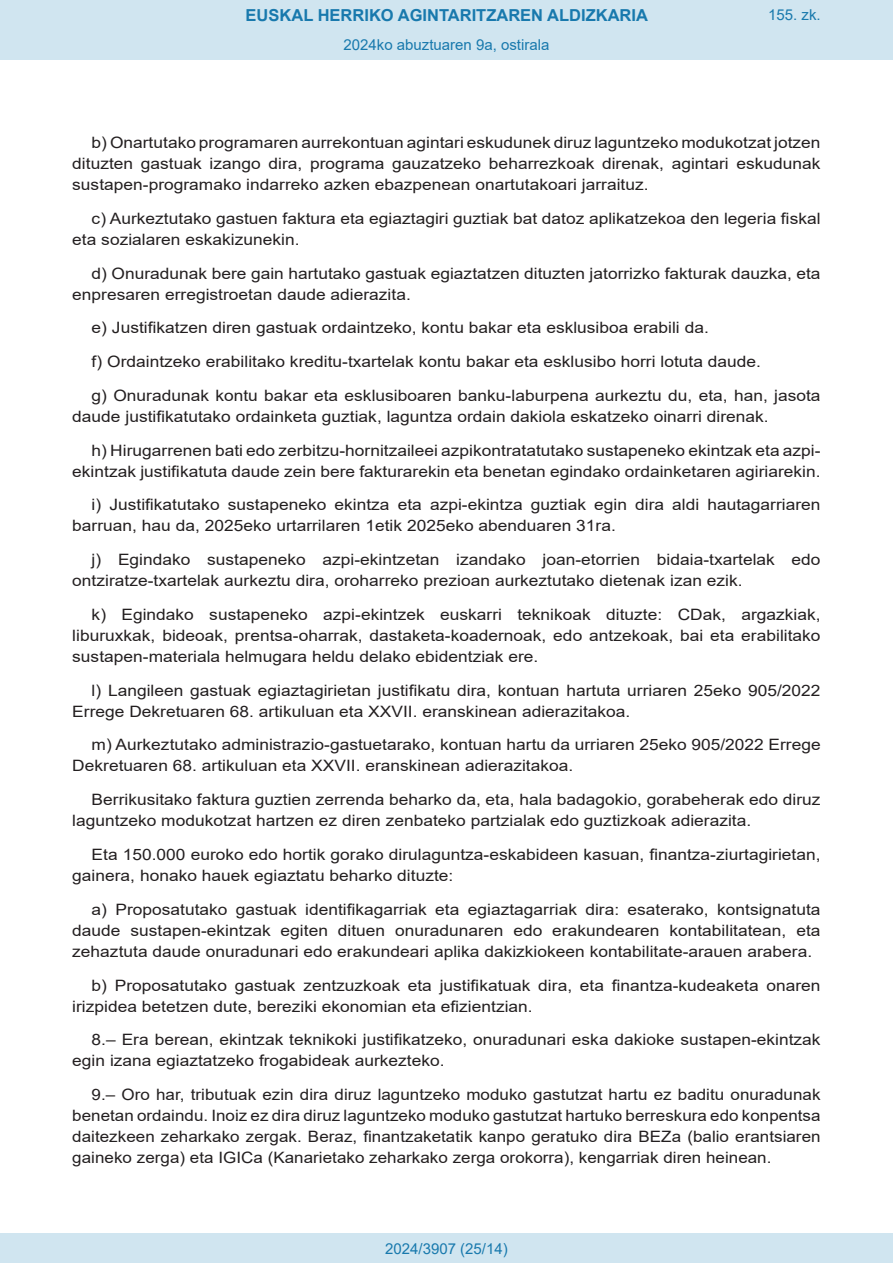
<style>
.page{position:relative;width:893px;height:1263px;background:#fff}
.page>*{position:absolute;margin:0;border:0;box-sizing:border-box;transform-origin:0 0}
.t1{font:700 16.5px "Arial";color:#1879ad}
.BOPVDetalle{font:15.6px/21px "Arial";color:#231f20;scale:1.11 1}
.BOPVDetalle-2{font:15.6px/21px "Arial";color:#231f20;text-align:justify;scale:1.08 1}
.Paginacion_Centro{font:15px "Arial";color:#1879ad}
</style>
<div class="page">
<div style="left:0;top:0;width:893px;height:60px;background:#d0e5f0"></div>
<div style="left:0;top:1233px;width:893px;height:30px;background:#d0e5f0"></div>
<p class="t1" style="left:246px;top:3px;width:404px">EUSKAL HERRIKO AGINTARITZAREN ALDIZKARIA</p>
<p class="Paginacion_Centro" style="left:343px;top:35px;width:207px">2024ko abuztuaren 9a, ostirala</p>
<p class="Paginacion_Centro" style="left:768px;top:5px;width:54px">155. zk.</p>
<p class="BOPVDetalle" style="left:72px;top:132px;width:676px;text-align:justify;text-indent:19px">b) Onartutako programaren aurrekontuan agintari eskudunek diruz laguntzeko modukotzat jotzen dituzten gastuak izango dira, programa gauzatzeko beharrezkoak direnak, agintari eskudunak sustapen-programako indarreko azken ebazpenean onartutakoari jarraituz.</p>
<p class="BOPVDetalle" style="left:72px;top:208px;width:676px;text-indent:19px">c) Aurkeztutako gastuen faktura eta egiaztagiri guztiak bat datoz aplikatzekoa den legeria fiskal eta sozialaren eskakizunekin.</p>
<p class="BOPVDetalle" style="left:72px;top:263px;width:676px;text-indent:19px">d) Onuradunak bere gain hartutako gastuak egiaztatzen dituzten jatorrizko fakturak dauzka, eta enpresaren erregistroetan daude adierazita.</p>
<p class="BOPVDetalle" style="left:92px;top:317px;width:557px">e) Justifikatzen diren gastuak ordaintzeko, kontu bakar eta esklusiboa erabili da.</p>
<p class="BOPVDetalle" style="left:92px;top:351px;width:605px">f) Ordaintzeko erabilitako kreditu-txartelak kontu bakar eta esklusibo horri lotuta daude.</p>
<p class="BOPVDetalle" style="left:72px;top:385px;width:676px;text-indent:19px">g) Onuradunak kontu bakar eta esklusiboaren banku-laburpena aurkeztu du, eta, han, jasota daude justifikatutako ordainketa guztiak, laguntza ordain dakiola eskatzeko oinarri direnak.</p>
<p class="BOPVDetalle" style="left:72px;top:440px;width:676px;text-align:right">h) Hirugarrenen bati edo zerbitzu-hornitzaileei azpikontratatutako sustapeneko ekintzak eta azpi&shy;ekintzak justifikatuta daude zein bere fakturarekin eta benetan egindako ordainketaren agiriarekin.</p>
<p class="BOPVDetalle" style="left:72px;top:494px;width:676px;text-indent:19px">i) Justifikatutako sustapeneko ekintza eta azpi-ekintza guztiak egin dira aldi hautagarriaren barruan, hau da, 2025eko urtarrilaren 1etik 2025eko abenduaren 31ra.</p>
<p class="BOPVDetalle" style="left:72px;top:549px;width:676px;text-indent:19px">j) Egindako sustapeneko azpi-ekintzetan izandako joan-etorrien bidaia-txartelak edo ontziratze-txartelak aurkeztu dira, oroharreko prezioan aurkeztutako dietenak izan ezik.</p>
<p class="BOPVDetalle" style="left:72px;top:604px;width:676px;text-align:justify;text-indent:19px">k) Egindako sustapeneko azpi-ekintzek euskarri teknikoak dituzte: CDak, argazkiak, liburuxkak, bideoak, prentsa-oharrak, dastaketa-koadernoak, edo antzekoak, bai eta erabilitako sustapen-materiala helmugara heldu delako ebidentziak ere.</p>
<p class="BOPVDetalle" style="left:72px;top:680px;width:676px;text-indent:19px">l) Langileen gastuak egiaztagirietan justifikatu dira, kontuan hartuta urriaren 25eko 905/2022<br>Errege Dekretuaren 68. artikuluan eta XXVII. eranskinean adierazitakoa.</p>
<p class="BOPVDetalle" style="left:72px;top:734px;width:676px;text-indent:19px">m) Aurkeztutako administrazio-gastuetarako, kontuan hartu da urriaren 25eko 905/2022 Errege<br>Dekretuaren 68. artikuluan eta XXVII. eranskinean adierazitakoa.</p>
<p class="BOPVDetalle" style="left:72px;top:789px;width:676px;text-indent:19px">Berrikusitako faktura guztien zerrenda beharko da, eta, hala badagokio, gorabeherak edo diruz laguntzeko modukotzat hartzen ez diren zenbateko partzialak edo guztizkoak adierazita.</p>
<p class="BOPVDetalle" style="left:72px;top:844px;width:676px;text-indent:19px">Eta 150.000 euroko edo hortik gorako dirulaguntza-eskabideen kasuan, finantza-ziurtagirietan, gainera, honako hauek egiaztatu beharko dituzte:</p>
<p class="BOPVDetalle" style="left:72px;top:899px;width:676px;text-align:justify;text-indent:19px">a) Proposatutako gastuak identifikagarriak eta egiaztagarriak dira: esaterako, kontsignatuta daude sustapen-ekintzak egiten dituen onuradunaren edo erakundearen kontabilitatean, eta zehaztuta daude onuradunari edo erakundeari aplika dakizkiokeen kontabilitate-arauen arabera.</p>
<p class="BOPVDetalle" style="left:72px;top:974px;width:676px;text-indent:19px">b) Proposatutako gastuak zentzuzkoak eta justifikatuak dira, eta finantza-kudeaketa onaren irizpidea betetzen dute, bereziki ekonomian eta efizientzian.</p>
<p class="BOPVDetalle" style="left:72px;top:1029px;width:676px;text-indent:19px">8.– Era berean, ekintzak teknikoki justifikatzeko, onuradunari eska dakioke sustapen-ekintzak egin izana egiaztatzeko frogabideak aurkezteko.</p>
<p class="BOPVDetalle-2" style="left:72px;top:1084px;width:694px;text-indent:19px">9.– Oro har, tributuak ezin dira diruz laguntzeko moduko gastutzat hartu ez baditu onuradunak benetan ordaindu. Inoiz ez dira diruz laguntzeko moduko gastutzat hartuko berreskura edo konpentsa daitezkeen zeharkako zergak. Beraz, finantzaketatik kanpo geratuko dira BEZa (balio erantsiaren gaineko zerga) eta IGICa (Kanarietako zeharkako zerga orokorra), kengarriak diren heinean.</p>
<p class="Paginacion_Centro" style="left:385px;top:1238px;width:124px">2024/3907 (25/14)</p>
</div>
